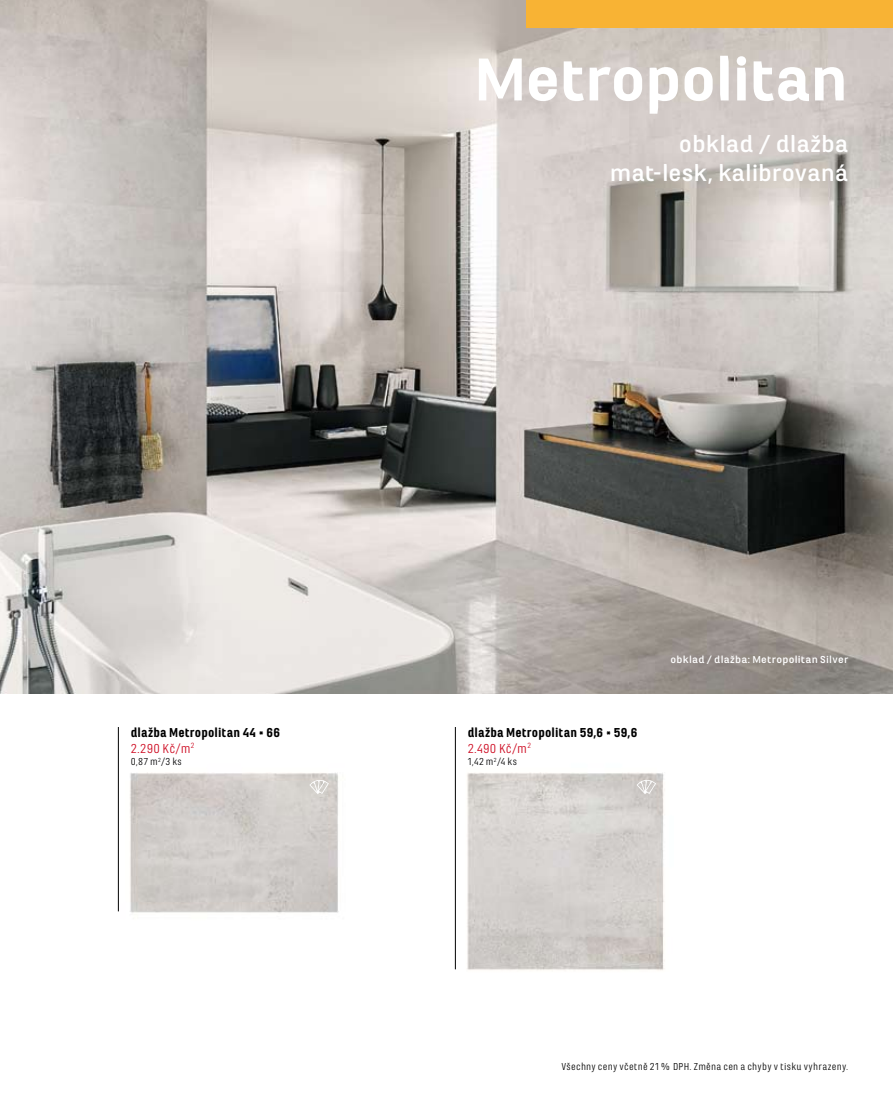
<style>
.page{position:relative;width:893px;height:1106px;background:#fff}
.page>*{position:absolute;margin:0;border:0;box-sizing:border-box;transform-origin:0 0}
.t1{font:900 63px "Marianina X Wd FY";letter-spacing:-.01em;color:#fff}
.t2{font:700 24px/28.8px "Marianina X Wd FY";color:#fff;text-align:right}
.t3{font:900 13.5px/16.2px "Marianina Wd FY";letter-spacing:.01em;color:#000}
.t4{font:10.5px "Marianina Wd FY";letter-spacing:.025em;color:#000}
.t5{font:700 10.5px "Marianina X Wd FY";letter-spacing:.025em;color:#fff}
.s1{font-weight:400;color:#cd071e}
</style>
<div class="page">
<img style="left:0;top:0;width:893px;height:971px">
<hr style="left:118px;top:727px;width:1px;height:184px;background:#000">
<hr style="left:455px;top:727px;width:1px;height:242px;background:#000">
<div style="left:527px;top:0;width:366px;height:27px;background:#f8b334"></div>
<svg style="left:309px;top:779px;width:20px;height:15px"></svg>
<svg style="left:637px;top:779px;width:19px;height:15px"></svg>
<p class="t1" style="left:474px;top:45px;width:376px">Metropolitan</p>
<p class="t2" style="left:610px;top:130px;width:240px">obklad / dlažba mat-lesk, kalibrovaná</p>
<p class="t3" style="left:131px;top:724px;width:151px">dlažba Metropolitan 44 × 66<br><span class="s1">2.290 Kč/m</span><sup>2</sup></p>
<p class="t4" style="left:131px;top:756px;width:53px">0,87 m<sup>2</sup>/3 ks</p>
<p class="t3" style="left:468px;top:724px;width:171px">dlažba Metropolitan 59,6 × 59,6<br><span class="s1">2.490 Kč/m</span><sup>2</sup></p>
<p class="t4" style="left:468px;top:756px;width:51px">1,42 m<sup>2</sup>/4 ks</p>
<p class="t5" style="left:670px;top:654px;width:179px">obklad / dlažba: Metropolitan Silver</p>
<p class="t4" style="left:561px;top:1060px;width:288px">Všechny ceny včetně 21 % DPH. Změna cen a chyby v tisku vyhrazeny.</p>
</div>
